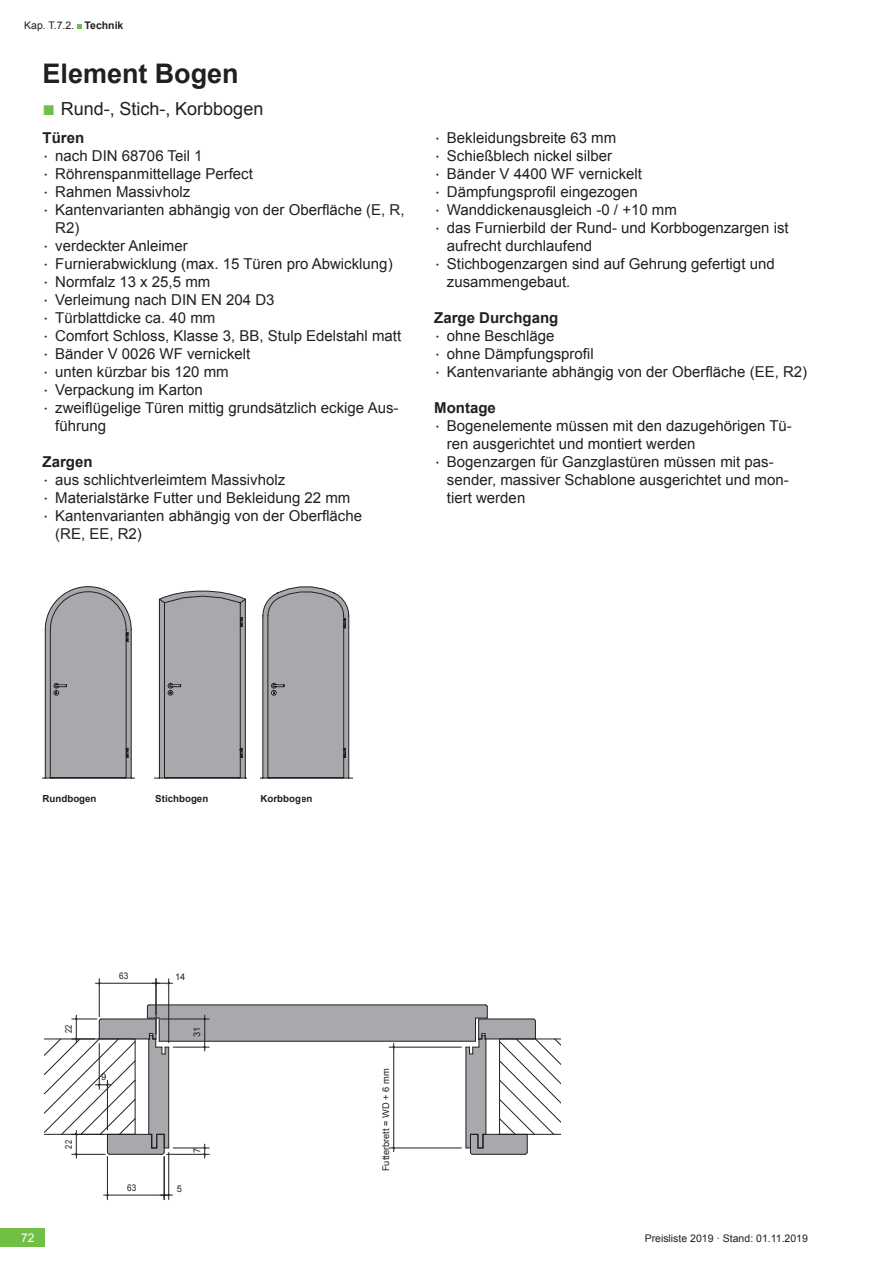
<style>
.page{position:relative;width:893px;height:1263px;background:#fff}
.page>*{position:absolute;margin:0;border:0;box-sizing:border-box;transform-origin:0 0}
.t1{font:700 27px "Arial";color:#231f20}
.t2{font:18px "Arial";color:#231f20}
.t3{font:15px/18px "Arial";color:#231f20}
.t4{font:700 15px "Arial";color:#231f20}
.t5{font:12px "Arial";color:#fff}
.t6{font:10.5px "Arial";color:#231f20}
.t7{font:700 9.75px "Arial";color:#231f20}
.t8{font:9.3px "Arial";color:#231f20}
.t9{font:9.3px "Arial";color:#231f20;scale:.8 1}
.t10{font:9.3px "Arial";color:#231f20;scale:.89 1}
.s1{font-weight:700}
.s2{font-size:21px;color:#71bf44}
.s3{font-family:"Kievit OT"}
</style>
<div class="page">
<div style="left:0;top:1229px;width:45px;height:18px;background:#71bf44"></div>
<svg style="left:77px;top:24px;width:5px;height:5px"></svg>
<hr style="left:99px;top:983px;width:57px;height:1px;background:#231f20">
<hr style="left:99px;top:979px;width:1px;height:38px;background:#231f20">
<hr style="left:107px;top:1195px;width:57px;height:1px;background:#231f20">
<hr style="left:107px;top:1156px;width:1px;height:43px;background:#231f20">
<svg style="left:152px;top:982px;width:21px;height:2px"></svg>
<hr style="left:156px;top:979px;width:1px;height:55px;background:#231f20">
<hr style="left:168px;top:979px;width:1px;height:63px;background:#231f20">
<svg style="left:160px;top:1194px;width:13px;height:2px"></svg>
<hr style="left:168px;top:1152px;width:1px;height:47px;background:#231f20">
<hr style="left:164px;top:1156px;width:1px;height:43px;background:#231f20">
<svg style="left:44px;top:1004px;width:516px;height:154px"></svg>
<svg style="left:43px;top:586px;width:91px;height:193px;background:#a8a8ac"></svg>
<svg style="left:154px;top:590px;width:92px;height:189px;background:#acadb1"></svg>
<svg style="left:260px;top:586px;width:92px;height:193px;background:#a4a4a8"></svg>
<p class="t6" style="left:24px;top:18px;width:101px">Kap. T.7.2. <span class="s1">Technik</span></p>
<h1 class="t1" style="left:43px;top:56px;width:198px">Element Bogen</h1>
<p class="t2" style="left:43px;top:97px;width:222px"><span class="s2">■</span> Rund-, Stich-, Korbbogen</p>
<p class="t4" style="left:43px;top:127px;width:43px">Türen</p>
<p class="t3" style="left:44px;top:147px;width:160px"><span class="s3">·</span> nach DIN 68706 Teil 1</p>
<p class="t3" style="left:44px;top:165px;width:210px"><span class="s3">·</span> Röhrenspanmittellage Perfect</p>
<p class="t3" style="left:44px;top:183px;width:148px"><span class="s3">·</span> Rahmen Massivholz</p>
<p class="t3" style="left:44px;top:201px;width:362px"><span class="s3">·</span> Kantenvarianten abhängig von der Oberfläche (E, R,</p>
<p class="t3" style="left:55px;top:219px;width:26px">R2)</p>
<p class="t3" style="left:44px;top:237px;width:145px"><span class="s3">·</span> verdeckter Anleimer</p>
<p class="t3" style="left:44px;top:255px;width:350px"><span class="s3">·</span> Furnierabwicklung (max. 15 Türen pro Abwicklung)</p>
<p class="t3" style="left:44px;top:273px;width:168px"><span class="s3">·</span> Normfalz 13 x 25,5 mm</p>
<p class="t3" style="left:44px;top:291px;width:232px"><span class="s3">·</span> Verleimung nach DIN EN 204 D3</p>
<p class="t3" style="left:44px;top:309px;width:173px"><span class="s3">·</span> Türblattdicke ca. 40 mm</p>
<p class="t3" style="left:44px;top:327px;width:359px"><span class="s3">·</span> Comfort Schloss, Klasse 3, BB, Stulp Edelstahl matt</p>
<p class="t3" style="left:44px;top:345px;width:208px"><span class="s3">·</span> Bänder V 0026 WF vernickelt</p>
<p class="t3" style="left:44px;top:363px;width:186px"><span class="s3">·</span> unten kürzbar bis 120 mm</p>
<p class="t3" style="left:44px;top:381px;width:160px"><span class="s3">·</span> Verpackung im Karton</p>
<p class="t3" style="left:44px;top:399px;width:356px"><span class="s3">·</span> zweiflügelige Türen mittig grundsätzlich eckige Aus-</p>
<p class="t3" style="left:55px;top:417px;width:52px">führung</p>
<p class="t4" style="left:43px;top:451px;width:52px">Zargen</p>
<p class="t3" style="left:44px;top:471px;width:243px"><span class="s3">·</span> aus schlichtverleimtem Massivholz</p>
<p class="t3" style="left:44px;top:489px;width:308px"><span class="s3">·</span> Materialstärke Futter und Bekleidung 22 mm</p>
<p class="t3" style="left:44px;top:507px;width:320px"><span class="s3">·</span> Kantenvarianten abhängig von der Oberfläche</p>
<p class="t3" style="left:55px;top:525px;width:88px">(RE, EE, R2)</p>
<p class="t3" style="left:436px;top:129px;width:182px"><span class="s3">·</span> Bekleidungsbreite 63 mm</p>
<p class="t3" style="left:436px;top:147px;width:178px"><span class="s3">·</span> Schießblech nickel silber</p>
<p class="t3" style="left:436px;top:165px;width:208px"><span class="s3">·</span> Bänder V 4400 WF vernickelt</p>
<p class="t3" style="left:436px;top:183px;width:204px"><span class="s3">·</span> Dämpfungsprofil eingezogen</p>
<p class="t3" style="left:436px;top:201px;width:243px"><span class="s3">·</span> Wanddickenausgleich -0 / +10 mm</p>
<p class="t3" style="left:436px;top:219px;width:355px"><span class="s3">·</span> das Furnierbild der Rund- und Korbbogenzargen ist</p>
<p class="t3" style="left:447px;top:237px;width:147px">aufrecht durchlaufend</p>
<p class="t3" style="left:436px;top:255px;width:340px"><span class="s3">·</span> Stichbogenzargen sind auf Gehrung gefertigt und</p>
<p class="t3" style="left:447px;top:273px;width:125px">zusammengebaut.</p>
<p class="t3" style="left:434px;top:309px;width:374px"><span class="s1">Zarge Durchgang<br></span><span class="s3">·</span> ohne Beschläge<br><span class="s3">·</span> ohne Dämpfungsprofil<br><span class="s3">·</span> Kantenvariante abhängig von der Oberfläche (EE, R2)</p>
<p class="t4" style="left:434px;top:397px;width:63px">Montage</p>
<p class="t3" style="left:436px;top:417px;width:358px"><span class="s3">·</span> Bogenelemente müssen mit den dazugehörigen Tü-</p>
<p class="t3" style="left:447px;top:435px;width:250px">ren ausgerichtet und montiert werden</p>
<p class="t3" style="left:436px;top:453px;width:340px"><span class="s3">·</span> Bogenzargen für Ganzglastüren müssen mit pas-</p>
<p class="t3" style="left:447px;top:471px;width:343px">sender, massiver Schablone ausgerichtet und mon-</p>
<p class="t3" style="left:447px;top:489px;width:80px">tiert werden</p>
<p class="t7" style="left:43px;top:792px;width:56px">Rundbogen</p>
<p class="t7" style="left:155px;top:792px;width:55px">Stichbogen</p>
<p class="t7" style="left:260px;top:792px;width:53px">Korbbogen</p>
<p class="t9" style="left:62px;top:1033px;width:12px;rotate:-90deg">22</p>
<p class="t9" style="left:62px;top:1148px;width:12px;rotate:-90deg">22</p>
<p class="t10" style="left:119px;top:969px;width:12px">63</p>
<p class="t8" style="left:101px;top:1071px;width:7px">9</p>
<p class="t10" style="left:127px;top:1181px;width:12px">63</p>
<p class="t8" style="left:175px;top:970px;width:12px">14</p>
<p class="t8" style="left:191px;top:1037px;width:12px;rotate:-90deg">31</p>
<p class="t8" style="left:191px;top:1153px;width:7px;rotate:-90deg">7</p>
<p class="t8" style="left:177px;top:1182px;width:7px">5</p>
<p class="t8" style="left:380px;top:1171px;width:104px;rotate:-90deg">Futterbrett = WD + 6 mm</p>
<p class="t5" style="left:21px;top:1230px;width:15px">72</p>
<p class="t6" style="left:645px;top:1231px;width:165px">Preisliste 2019 · Stand: 01.11.2019</p>
</div>
